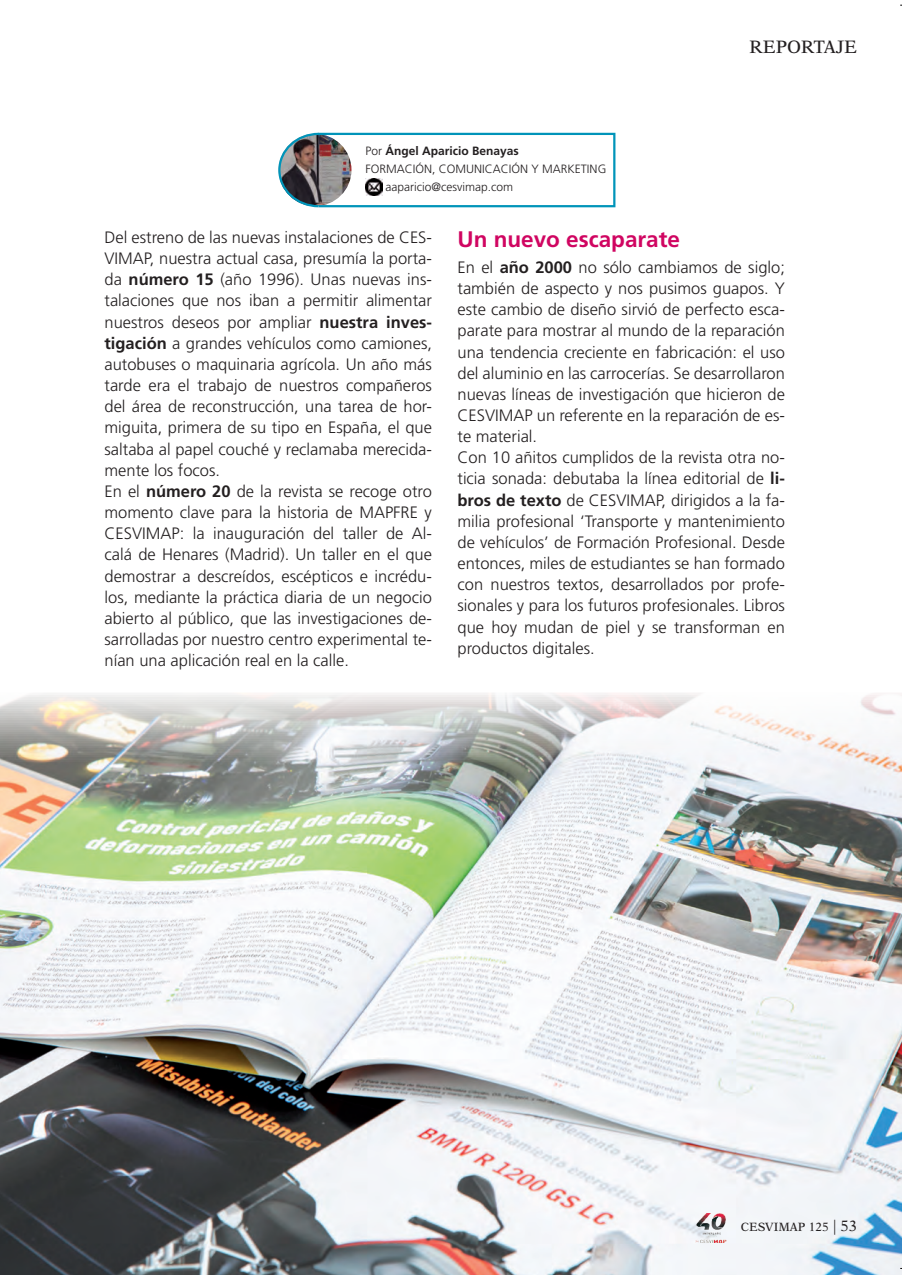
<style>
.page{position:relative;width:902px;height:1275px;background:#fff}
.page>*{position:absolute;margin:0;border:0;box-sizing:border-box;transform-origin:0 0}
.t1{font:700 22.5px "Frutiger LT Std";color:#d00561}
.t2{font:18px "New Aster LT Std";color:#231f20}
.t3{font:300 16.5px/21.1px "Frutiger LT Std";color:#231f20}
.t4{font:300 12px "Frutiger LT Std";color:#231f20}
.t5{font:700 12px "Frutiger LT Std";color:#231f20}
.t6{font:12px "New Aster LT Std";color:#231f20}
.s1{font-weight:300}
.s2{font-weight:700}
.s3{font-size:15px}
</style>
<div class="page">
<svg style="left:278px;top:132px;width:338px;height:76px"></svg>
<img style="left:0;top:693px;width:902px;height:582px">
<img style="left:688px;top:1213px;width:47px;height:30px">
<p class="t5" style="left:366px;top:143px;width:155px"><span class="s1">Por</span> Ángel Aparicio Benayas</p>
<p class="t4" style="left:366px;top:162px;width:242px">FORMACIÓN, COMUNICACIÓN Y MARKETING</p>
<p class="t4" style="left:386px;top:180px;width:129px">aaparicio@cesvimap.com</p>
<p class="t2" style="left:749px;top:36px;width:109px">REPORTAJE</p>
<p class="t3" style="left:105px;top:227px;width:329px">Del estreno de las nuevas instalaciones de CES-VIMAP, nuestra actual casa, presumía la porta&shy;da <span class="s2">número 15</span> (año 1996). Unas nuevas ins&shy;talaciones que nos iban a permitir alimentar nuestros deseos por ampliar <span class="s2">nuestra inves&shy;tigación</span> a grandes vehículos como camiones, autobuses o maquinaria agrícola. Un año más tarde era el trabajo de nuestros compañeros del área de reconstrucción, una tarea de hor&shy;miguita, primera de su tipo en España, el que saltaba al papel couché y reclamaba merecida&shy;mente los focos.<br>En el <span class="s2">número 20</span> de la revista se recoge otro momento clave para la historia de MAPFRE y CESVIMAP: la inauguración del taller de Al&shy;calá de Henares (Madrid). Un taller en el que demostrar a descreídos, escépticos e incrédu&shy;los, mediante la práctica diaria de un negocio abierto al público, que las investigaciones de&shy;sarrolladas por nuestro centro experimental te&shy;nían una aplicación real en la calle.</p>
<h1 class="t1" style="left:457px;top:226px;width:224px">Un nuevo escaparate</h1>
<p class="t3" style="left:457px;top:257px;width:329px">En el <span class="s2">año 2000</span> no sólo cambiamos de siglo; también de aspecto y nos pusimos guapos. Y este cambio de diseño sirvió de perfecto esca&shy;parate para mostrar al mundo de la reparación una tendencia creciente en fabricación: el uso del aluminio en las carrocerías. Se desarrollaron nuevas líneas de investigación que hicieron de CESVIMAP un referente en la reparación de es&shy;te material.<br>Con 10 añitos cumplidos de la revista otra no&shy;ticia sonada: debutaba la línea editorial de <span class="s2">li&shy;bros de texto</span> de CESVIMAP, dirigidos a la fa&shy;milia profesional ‘Transporte y mantenimiento de vehículos’ de Formación Profesional. Desde entonces, miles de estudiantes se han formado con nuestros textos, desarrollados por profe&shy;sionales y para los futuros profesionales. Libros que hoy mudan de piel y se transforman en productos digitales.</p>
<p class="t6" style="left:741px;top:1219px;width:118px">CESVIMAP 125 <span class="s3">| 53</span></p>
</div>
